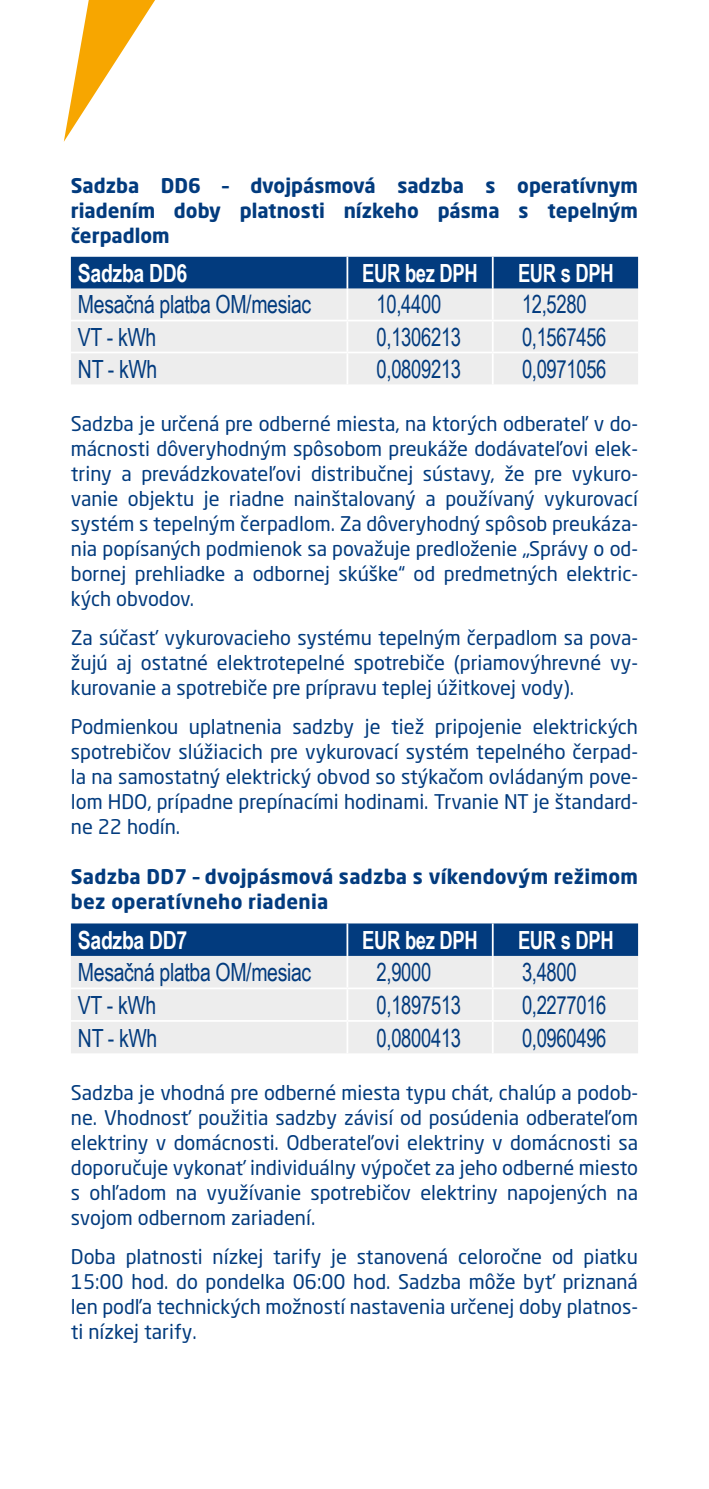
<style>
.page{position:relative;width:709px;height:1489px;background:#fff}
.page>*{position:absolute;margin:0;border:0;box-sizing:border-box;transform-origin:0 0}
.t1{font:25px "Arial Narrow";letter-spacing:-.015em;color:#023b7e;scale:.9 1}
.t2{font:25px "Arial Narrow";letter-spacing:-.015em;color:#023b7e;scale:.95 1}
.t3{font:700 25px "Arial Narrow";letter-spacing:-.015em;color:#fff;scale:.9 1}
.t4{font:700 25px "Arial Narrow";letter-spacing:-.015em;color:#fff;scale:.95 1}
.t5{font:20px/25px "Neo Sans W1 G";color:#023b7e;text-align:justify}
.t6{font:700 20px/25px "Neo Sans W1 G";letter-spacing:.015em;color:#023b7e;text-align:justify}
</style>
<div class="page">
<svg style="left:64px;top:0;width:91px;height:142px"></svg>
<div style="left:71px;top:257px;width:567px;height:32px;background:#023b7e"></div>
<div style="left:71px;top:289px;width:567px;height:95px;background:#ededed"></div>
<hr style="left:346px;top:257px;width:2px;height:32px;background:#fff">
<hr style="left:492px;top:257px;width:1px;height:32px;background:#fff">
<hr style="left:346px;top:289px;width:2px;height:31px;background:#fff">
<hr style="left:492px;top:289px;width:1px;height:31px;background:#fff">
<hr style="left:71px;top:320px;width:276px;height:1px;background:#fff">
<hr style="left:347px;top:320px;width:146px;height:1px;background:#fff">
<hr style="left:346px;top:321px;width:2px;height:30px;background:#fff">
<hr style="left:493px;top:320px;width:145px;height:1px;background:#fff">
<hr style="left:492px;top:321px;width:1px;height:30px;background:#fff">
<hr style="left:71px;top:351px;width:276px;height:2px;background:#fff">
<hr style="left:347px;top:351px;width:146px;height:2px;background:#fff">
<hr style="left:346px;top:353px;width:2px;height:31px;background:#fff">
<hr style="left:493px;top:351px;width:145px;height:2px;background:#fff">
<hr style="left:492px;top:353px;width:1px;height:31px;background:#fff">
<div style="left:71px;top:923px;width:567px;height:32px;background:#023b7e"></div>
<div style="left:71px;top:955px;width:567px;height:98px;background:#ededed"></div>
<hr style="left:346px;top:923px;width:2px;height:32px;background:#fff">
<hr style="left:492px;top:923px;width:1px;height:32px;background:#fff">
<hr style="left:71px;top:987px;width:276px;height:2px;background:#fff">
<hr style="left:71px;top:1019px;width:276px;height:2px;background:#fff">
<hr style="left:492px;top:955px;width:1px;height:32px;background:#fff">
<hr style="left:347px;top:987px;width:146px;height:2px;background:#fff">
<hr style="left:493px;top:987px;width:145px;height:2px;background:#fff">
<hr style="left:492px;top:989px;width:1px;height:30px;background:#fff">
<hr style="left:347px;top:1019px;width:146px;height:2px;background:#fff">
<hr style="left:493px;top:1019px;width:145px;height:2px;background:#fff">
<hr style="left:492px;top:1021px;width:1px;height:32px;background:#fff">
<hr style="left:346px;top:955px;width:2px;height:32px;background:#fff">
<hr style="left:346px;top:989px;width:2px;height:30px;background:#fff">
<hr style="left:346px;top:1021px;width:2px;height:32px;background:#fff">
<p class="t6" style="left:71px;top:172px;width:568px">Sadzba DD6 – dvojpásmová sadzba s operatívnym riadením doby platnosti nízkeho pásma s tepelným čerpadlom</p>
<p class="t4" style="left:78px;top:254px;width:117px">Sadzba DD6</p>
<p class="t3" style="left:362px;top:254px;width:130px">EUR bez DPH</p>
<p class="t3" style="left:518px;top:254px;width:108px">EUR s DPH</p>
<p class="t2" style="left:78px;top:286px;width:247px">Mesačná platba OM/mesiac</p>
<p class="t1" style="left:376px;top:286px;width:73px">10,4400</p>
<p class="t1" style="left:522px;top:286px;width:73px">12,5280</p>
<p class="t2" style="left:78px;top:318px;width:84px">VT - kWh</p>
<p class="t1" style="left:376px;top:318px;width:95px">0,1306213</p>
<p class="t1" style="left:522px;top:318px;width:95px">0,1567456</p>
<p class="t2" style="left:78px;top:351px;width:85px">NT - kWh</p>
<p class="t1" style="left:376px;top:351px;width:95px">0,0809213</p>
<p class="t1" style="left:522px;top:351px;width:95px">0,0971056</p>
<p class="t5" style="left:71px;top:410px;width:568px">Sadzba je určená pre odberné miesta, na ktorých odberateľ v do&shy;mácnosti dôveryhodným spôsobom preukáže dodávateľovi elek&shy;triny a prevádzkovateľovi distribučnej sústavy, že pre vykuro&shy;vanie objektu je riadne nainštalovaný a používaný vykurovací systém s tepelným čerpadlom. Za dôveryhodný spôsob preukáza&shy;nia popísaných podmienok sa považuje predloženie „Správy o od&shy;bornej prehliadke a odbornej skúške“ od predmetných elektric&shy;kých obvodov.</p>
<p class="t5" style="left:71px;top:624px;width:568px">Za súčasť vykurovacieho systému tepelným čerpadlom sa pova&shy;žujú aj ostatné elektrotepelné spotrebiče (priamovýhrevné vy&shy;kurovanie a spotrebiče pre prípravu teplej úžitkovej vody).</p>
<p class="t5" style="left:71px;top:714px;width:568px">Podmienkou uplatnenia sadzby je tiež pripojenie elektrických spotrebičov slúžiacich pre vykurovací systém tepelného čerpad&shy;la na samostatný elektrický obvod so stýkačom ovládaným pove&shy;lom HDO, prípadne prepínacími hodinami. Trvanie NT je štandard&shy;ne 22 hodín.</p>
<p class="t6" style="left:71px;top:863px;width:568px">Sadzba DD7 – dvojpásmová sadzba s víkendovým režimom bez operatívneho riadenia</p>
<p class="t4" style="left:78px;top:921px;width:117px">Sadzba DD7</p>
<p class="t3" style="left:362px;top:921px;width:130px">EUR bez DPH</p>
<p class="t3" style="left:518px;top:921px;width:108px">EUR s DPH</p>
<p class="t2" style="left:78px;top:953px;width:247px">Mesačná platba OM/mesiac</p>
<p class="t1" style="left:376px;top:953px;width:62px">2,9000</p>
<p class="t1" style="left:522px;top:953px;width:62px">3,4800</p>
<p class="t2" style="left:78px;top:986px;width:84px">VT - kWh</p>
<p class="t1" style="left:376px;top:986px;width:95px">0,1897513</p>
<p class="t1" style="left:522px;top:986px;width:95px">0,2277016</p>
<p class="t2" style="left:78px;top:1019px;width:85px">NT - kWh</p>
<p class="t1" style="left:376px;top:1019px;width:95px">0,0800413</p>
<p class="t1" style="left:522px;top:1019px;width:95px">0,0960496</p>
<p class="t5" style="left:71px;top:1079px;width:568px">Sadzba je vhodná pre odberné miesta typu chát, chalúp a podob&shy;ne. Vhodnosť použitia sadzby závisí od posúdenia odberateľom elektriny v domácnosti. Odberateľovi elektriny v domácnosti sa doporučuje vykonať individuálny výpočet za jeho odberné miesto s ohľadom na využívanie spotrebičov elektriny napojených na svojom odbernom zariadení.</p>
<p class="t5" style="left:71px;top:1243px;width:568px">Doba platnosti nízkej tarify je stanovená celoročne od piatku 15:00 hod. do pondelka 06:00 hod. Sadzba môže byť priznaná len podľa technických možností nastavenia určenej doby platnos&shy;ti nízkej tarify.</p>
</div>
